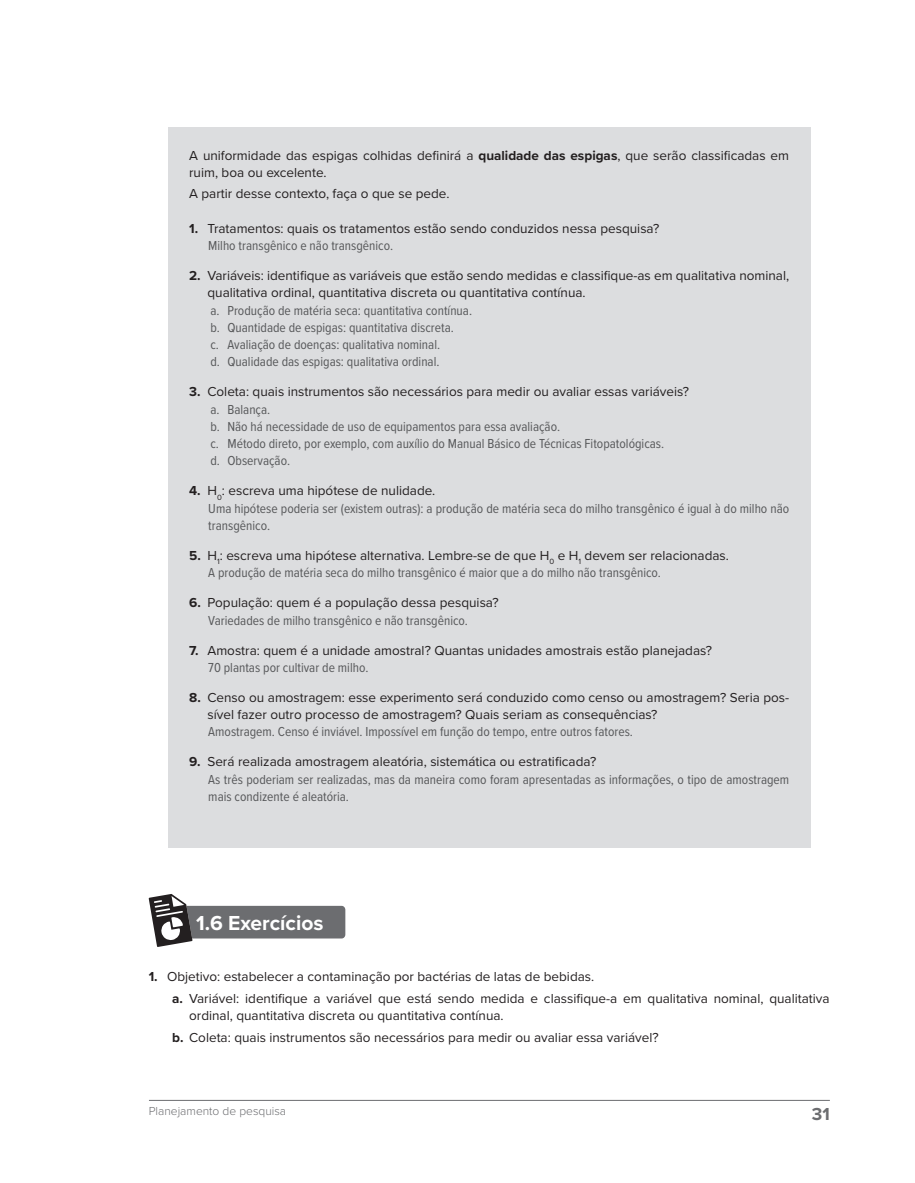
<style>
.page{position:relative;width:915px;height:1183px;background:#fff}
.page>*{position:absolute;margin:0;border:0;box-sizing:border-box;transform-origin:0 0}
.t1{font:700 21px "Proxima Nova";color:#fff}
.t2{font:700 18px "Proxima Nova";color:#6c6d70}
.t3{font:13.5px/17.2px "Proxima Nova";color:#231f20}
.t4{font:13.5px/17.2px "Proxima Nova Cond";color:#57585a}
.t5{font:300 12px "Proxima Nova";color:#6c6d70}
.s1{font-weight:700}
</style>
<div class="page">
<hr style="left:149px;top:1099px;width:680px;height:1px;background:#6c6d70">
<div style="left:168px;top:128px;width:642px;height:719px;background:#dcdddf"></div>
<div style="left:169px;top:905px;width:176px;height:33px;background:#6c6d70;border-radius:4px"></div>
<svg style="left:149px;top:894px;width:43px;height:52px"></svg>
<p class="t3" style="left:189px;top:146px;width:601px">A uniformidade das espigas colhidas definirá a <span class="s1">qualidade das espigas</span>, que serão classificadas em ruim, boa ou excelente.</p>
<p class="t3" style="left:189px;top:185px;width:262px">A partir desse contexto, faça o que se pede.</p>
<p class="t3" style="left:189px;top:219px;width:471px"><span class="s1">1.</span> Tratamentos: quais os tratamentos estão sendo conduzidos nessa pesquisa?</p>
<p class="t4" style="left:208px;top:236px;width:186px">Milho transgênico e não transgênico.</p>
<p class="t3" style="left:207px;top:266px;width:583px;text-indent:-18px"><span class="s1">2.</span> Variáveis: identifique as variáveis que estão sendo medidas e classifique-as em qualitativa nominal, qualitativa ordinal, quantitativa discreta ou quantitativa contínua.</p>
<p class="t4" style="left:210px;top:301px;width:263px">a. Produção de matéria seca: quantitativa contínua. b. Quantidade de espigas: quantitativa discreta.<br>c. Avaliação de doenças: qualitativa nominal.<br>d. Qualidade das espigas: qualitativa ordinal.</p>
<p class="t3" style="left:189px;top:382px;width:501px"><span class="s1">3.</span> Coleta: quais instrumentos são necessários para medir ou avaliar essas variáveis?</p>
<p class="t4" style="left:210px;top:400px;width:455px">a. Balança.<br>b. Não há necessidade de uso de equipamentos para essa avaliação.<br>c. Método direto, por exemplo, com auxílio do Manual Básico de Técnicas Fitopatológicas. d. Observação.</p>
<p class="t3" style="left:189px;top:481px;width:248px"><span class="s1">4.</span> H<sub>0</sub>: escreva uma hipótese de nulidade.</p>
<p class="t4" style="left:208px;top:499px;width:582px">Uma hipótese poderia ser (existem outras): a produção de matéria seca do milho transgênico é igual à do milho não transgênico.</p>
<p class="t3" style="left:189px;top:546px;width:541px"><span class="s1">5.</span> H<sub>1</sub>: escreva uma hipótese alternativa. Lembre-se de que H<sub>0</sub> e H<sub>1</sub> devem ser relacionadas.</p>
<p class="t4" style="left:208px;top:563px;width:454px">A produção de matéria seca do milho transgênico é maior que a do milho não transgênico.</p>
<p class="t3" style="left:189px;top:593px;width:311px"><span class="s1">6.</span> População: quem é a população dessa pesquisa?</p>
<p class="t4" style="left:208px;top:610px;width:261px">Variedades de milho transgênico e não transgênico.</p>
<p class="t3" style="left:189px;top:640px;width:524px"><span class="s1">7.</span> Amostra: quem é a unidade amostral? Quantas unidades amostrais estão planejadas?</p>
<p class="t4" style="left:208px;top:658px;width:162px">70 plantas por cultivar de milho.</p>
<p class="t3" style="left:207px;top:688px;width:583px;text-indent:-18px"><span class="s1">8.</span> Censo ou amostragem: esse experimento será conduzido como censo ou amostragem? Seria pos&shy;sível fazer outro processo de amostragem? Quais seriam as consequências?</p>
<p class="t4" style="left:208px;top:722px;width:426px">Amostragem. Censo é inviável. Impossível em função do tempo, entre outros fatores.</p>
<p class="t3" style="left:189px;top:752px;width:408px"><span class="s1">9.</span> Será realizada amostragem aleatória, sistemática ou estratificada?</p>
<p class="t4" style="left:208px;top:769px;width:582px">As três poderiam ser realizadas, mas da maneira como foram apresentadas as informações, o tipo de amostragem mais condizente é aleatória.</p>
<h1 class="t1" style="left:196px;top:907px;width:129px">1.6 Exercícios</h1>
<p class="t3" style="left:172px;top:965px;width:658px;line-height:21.5px;text-indent:-23px"><span class="s1">1.</span> Objetivo: estabelecer a contaminação por bactérias de latas de bebidas.<br><span class="s1">a.</span> Variável: identifique a variável que está sendo medida e classifique-a em qualitativa nominal, qualitativa</p>
<p class="t3" style="left:172px;top:1003px;width:488px;line-height:21.5px;text-indent:17px">ordinal, quantitativa discreta ou quantitativa contínua.<br><span class="s1">b.</span> Coleta: quais instrumentos são necessários para medir ou avaliar essa variável?</p>
<p class="t5" style="left:149px;top:1101px;width:139px">Planejamento de pesquisa</p>
<h2 class="t2" style="left:811px;top:1100px;width:19px">31</h2>
</div>
